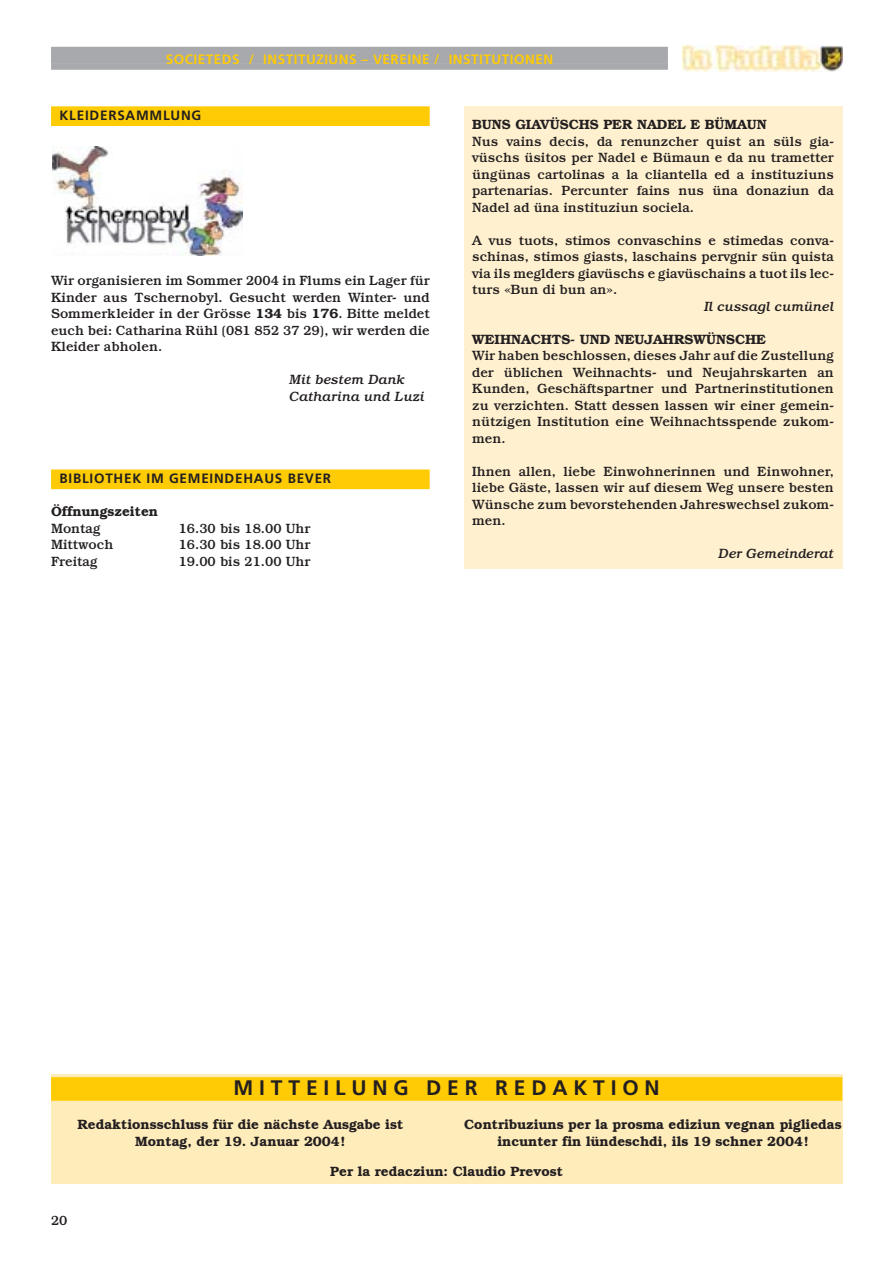
<style>
.page{position:relative;width:893px;height:1262px;background:#fff}
.page>*{position:absolute;margin:0;border:0;box-sizing:border-box;transform-origin:0 0}
.t1{font:700 21px "Frutiger";letter-spacing:.28em;color:#231f20}
.t2{font:500 13.5px/16.5px "Bookman";color:#231f20;text-align:justify}
.t3{font:600 13.5px/16.5px "Bookman";color:#231f20;text-align:center}
.t4{font:italic 500 13.5px/16.5px "Bookman";color:#231f20}
.t5{font:700 13.5px "Frutiger";letter-spacing:.04em;color:#ffcb04}
.t6{font:700 13.5px "Frutiger";letter-spacing:.055em;color:#231f20}
.s1{font-weight:600}
</style>
<div class="page">
<img style="left:683px;top:46px;width:159px;height:25px">
<div style="left:51px;top:47px;width:617px;height:17px;background:#a7a9ac"></div>
<div style="left:51px;top:63px;width:617px;height:7px;background:#a7a9ac"></div>
<div style="left:463px;top:106px;width:379px;height:462px;background:#fff1d0"></div>
<div style="left:51px;top:106px;width:378px;height:14px;background:#ffcb04"></div>
<div style="left:51px;top:120px;width:378px;height:6px;background:#ffcb04"></div>
<div style="left:51px;top:469px;width:378px;height:14px;background:#ffcb04"></div>
<div style="left:51px;top:483px;width:378px;height:6px;background:#ffcb04"></div>
<img style="left:53px;top:147px;width:189px;height:109px">
<div style="left:51px;top:1074px;width:791px;height:109px;background:#ffecbb"></div>
<div style="left:51px;top:1077px;width:791px;height:18px;background:#ffcb04"></div>
<div style="left:51px;top:1094px;width:791px;height:6px;background:#ffcb04"></div>
<p class="t5" style="left:166px;top:53px;width:389px">SOCIETEDS / INSTITUZIUNS – VEREINE / INSTITUTIONEN</p>
<p class="t6" style="left:60px;top:110px;width:143px">KLEIDERSAMMLUNG</p>
<p class="t2" style="left:51px;top:273px;width:380px">Wir organisieren im Sommer 2004 in Flums ein Lager für Kinder aus Tschernobyl. Gesucht werden Winter- und Sommerkleider in der Grösse <span class="s1">134</span> bis <span class="s1">176</span>. Bitte meldet euch bei: Catharina Rühl (081 852 37 29), wir werden die Kleider abholen.</p>
<p class="t4" style="left:289px;top:372px;width:136px">Mit bestem Dank<br>Catharina und Luzi</p>
<p class="t6" style="left:60px;top:473px;width:273px">BIBLIOTHEK IM GEMEINDEHAUS BEVER</p>
<p class="t3" style="left:51px;top:504px;width:108px">Öffnungszeiten</p>
<p class="t2" style="left:51px;top:521px;width:51px">Montag</p>
<p class="t2" style="left:179px;top:521px;width:133px">16.30 bis 18.00 Uhr</p>
<p class="t2" style="left:51px;top:537px;width:64px">Mittwoch</p>
<p class="t2" style="left:179px;top:537px;width:133px">16.30 bis 18.00 Uhr</p>
<p class="t2" style="left:51px;top:554px;width:48px">Freitag</p>
<p class="t2" style="left:179px;top:554px;width:133px">19.00 bis 21.00 Uhr</p>
<p class="t3" style="left:472px;top:117px;width:296px">BUNS GIAVÜSCHS PER NADEL E BÜMAUN</p>
<p class="t2" style="left:472px;top:134px;width:363px">Nus vains decis, da renunzcher quist an süls gia&shy;vüschs üsitos per Nadel e Bümaun e da nu trametter üngünas cartolinas a la cliantella ed a instituziuns partenarias. Percunter fains nus üna donaziun da Nadel ad üna instituziun sociela.</p>
<p class="t2" style="left:472px;top:233px;width:363px">A vus tuots, stimos convaschins e stimedas conva&shy;schinas, stimos giasts, laschains pervgnir sün quista via ils meglders giavüschs e giavüschains a tuot ils lec&shy;turs «Bun di bun an».</p>
<p class="t4" style="left:704px;top:299px;width:131px">Il cussagl cumünel</p>
<p class="t3" style="left:472px;top:332px;width:295px">WEIHNACHTS- UND NEUJAHRSWÜNSCHE</p>
<p class="t2" style="left:472px;top:349px;width:363px">Wir haben beschlossen, dieses Jahr auf die Zustellung der üblichen Weihnachts- und Neujahrskarten an Kunden, Geschäftspartner und Partnerinstitutionen zu verzichten. Statt dessen lassen wir einer gemein&shy;nützigen Institution eine Weihnachtsspende zukom&shy;men.</p>
<p class="t2" style="left:472px;top:464px;width:363px">Ihnen allen, liebe Einwohnerinnen und Einwohner, liebe Gäste, lassen wir auf diesem Weg unsere besten Wünsche zum bevorstehenden Jahreswechsel zukom&shy;men.</p>
<p class="t4" style="left:718px;top:547px;width:117px">Der Gemeinderat</p>
<h1 class="t1" style="left:234px;top:1079px;width:427px">MITTEILUNG DER REDAKTION</h1>
<p class="t3" style="left:77px;top:1117px;width:327px">Redaktionsschluss für die nächste Ausgabe ist<br>Montag, der 19. Januar 2004!</p>
<p class="t3" style="left:464px;top:1117px;width:379px">Contribuziuns per la prosma ediziun vegnan pigliedas incunter fin lündeschdi, ils 19 schner 2004!</p>
<p class="t2" style="left:51px;top:1213px;width:18px">20</p>
<p class="t3" style="left:330px;top:1164px;width:234px">Per la redacziun: Claudio Prevost</p>
</div>
